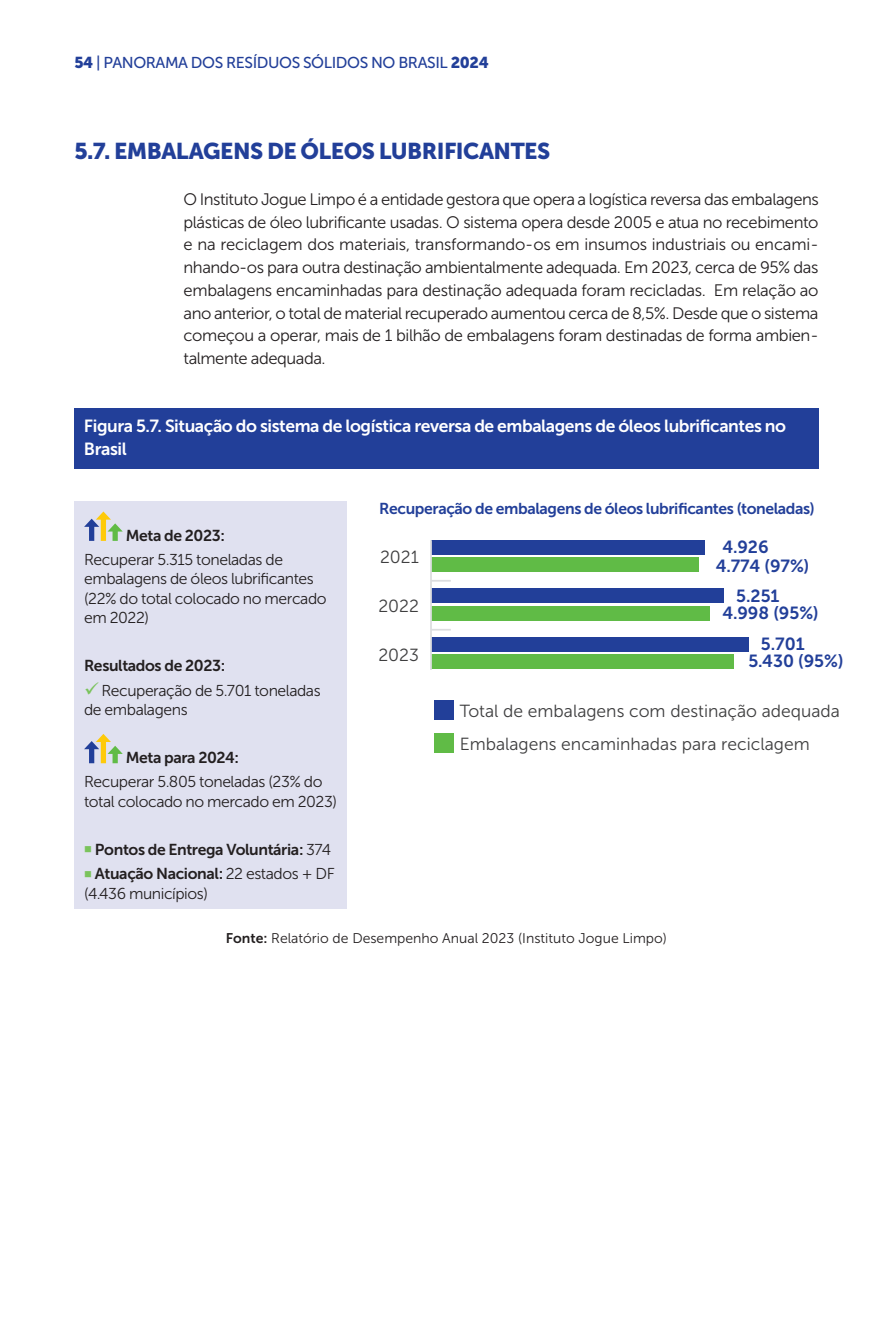
<style>
.page{position:relative;width:893px;height:1340px;background:#fff}
.page>*{position:absolute;margin:0;border:0;box-sizing:border-box;transform-origin:0 0}
.subtitulo{font:22.75px "Museo Sans 900";letter-spacing:-.025em;color:#223f99}
.texto_graficos_e_tabelas{font:17.5px "Museo Sans 300";color:#3e3e3f}
.titulo_figura{font:17.5px/22.8px "Museo Sans 700";letter-spacing:-.025em;color:#fff}
.grafico_numero_azul_bold{font:17.5px "Museo Sans 700";color:#223f99}
.corpo{font:16.62px/22.8px "Museo Sans 300";letter-spacing:-.025em;color:#231f20;text-align:justify}
.texto_tabela{font:15.75px/19.2px "Museo Sans 300";letter-spacing:-.025em;color:#231f20}
.texto_tabela-2{font:15.75px "Museo Sans 700";letter-spacing:-.025em;color:#231f20}
.titulo_solto_grafico{font:15.75px "Museo Sans 700";letter-spacing:-.025em;color:#223f99}
.t1{font:15.75px "Museo Sans 500";letter-spacing:-.025em;color:#223f99}
.Fonte_grafico{font:14px "Museo Sans 300";color:#231f20}
.s1{font-family:"Museo Sans 900"}
.s2{color:#7ac35c}
.s3{font-family:"Museo Sans 300"}
.s4{font-family:"Museo Sans 700"}
</style>
<div class="page">
<div style="left:74px;top:409px;width:744px;height:60px;background:#223f99"></div>
<div style="left:74px;top:501px;width:273px;height:407px;background:#e0e1f0"></div>
<div style="left:89px;top:525px;width:5px;height:16px;background:#223f99"></div>
<div style="left:101px;top:518px;width:5px;height:23px;background:#feca0a"></div>
<div style="left:113px;top:530px;width:5px;height:11px;background:#60bb46"></div>
<svg style="left:84px;top:511px;width:38px;height:20px"></svg>
<div style="left:89px;top:748px;width:5px;height:15px;background:#223f99"></div>
<div style="left:101px;top:740px;width:5px;height:23px;background:#feca0a"></div>
<div style="left:113px;top:752px;width:5px;height:11px;background:#60bb46"></div>
<svg style="left:84px;top:734px;width:39px;height:20px"></svg>
<div style="left:434px;top:700px;width:20px;height:20px;background:#223f99"></div>
<div style="left:434px;top:733px;width:20px;height:20px;background:#60bb46"></div>
<div style="left:431px;top:540px;width:274px;height:15px;background:#223f99"></div>
<div style="left:431px;top:588px;width:292px;height:15px;background:#223f99"></div>
<div style="left:431px;top:637px;width:318px;height:14px;background:#223f99"></div>
<div style="left:431px;top:557px;width:267px;height:15px;background:#60bb46"></div>
<div style="left:431px;top:606px;width:279px;height:14px;background:#60bb46"></div>
<div style="left:431px;top:654px;width:303px;height:15px;background:#60bb46"></div>
<hr style="left:430px;top:540px;width:2px;height:130px;background:#dcdddf">
<svg style="left:432px;top:580px;width:19px;height:1px"></svg>
<svg style="left:432px;top:629px;width:19px;height:1px"></svg>
<p class="t1" style="left:74px;top:54px;width:416px"><span class="s1">54</span> | PANORAMA DOS RESÍDUOS SÓLIDOS NO BRASIL <span class="s1">2024</span></p>
<p class="subtitulo" style="left:74px;top:138px;width:477px">5.7. EMBALAGENS DE ÓLEOS LUBRIFICANTES</p>
<p class="corpo" style="left:184px;top:188px;width:637px">O Instituto Jogue Limpo é a entidade gestora que opera a logística reversa das embalagens plásticas de óleo lubrificante usadas. O sistema opera desde 2005 e atua no recebimento e na reciclagem dos materiais, transformando-os em insumos industriais ou encami&shy;nhando-os para outra destinação ambientalmente adequada. Em 2023, cerca de 95% das embalagens encaminhadas para destinação adequada foram recicladas. Em relação ao ano anterior, o total de material recuperado aumentou cerca de 8,5%. Desde que o sistema começou a operar, mais de 1 bilhão de embalagens foram destinadas de forma ambien&shy;talmente adequada.</p>
<p class="titulo_figura" style="left:84px;top:414px;width:704px">Figura 5.7. Situação do sistema de logística reversa de embalagens de óleos lubrificantes no<br>Brasil</p>
<p class="titulo_solto_grafico" style="left:379px;top:500px;width:437px">Recuperação de embalagens de óleos lubrificantes (toneladas)</p>
<p class="texto_graficos_e_tabelas" style="left:380px;top:547px;width:40px">2021</p>
<p class="texto_graficos_e_tabelas" style="left:378px;top:596px;width:42px">2022</p>
<p class="texto_graficos_e_tabelas" style="left:378px;top:645px;width:42px">2023</p>
<p class="texto_tabela-2" style="left:126px;top:526px;width:101px">Meta de 2023:</p>
<p class="texto_tabela" style="left:84px;top:550px;width:244px">Recuperar 5.315 toneladas de embalagens de óleos lubrificantes (22% do total colocado no mercado em 2022)</p>
<p class="texto_tabela-2" style="left:84px;top:657px;width:143px">Resultados de 2023:</p>
<p class="texto_tabela" style="left:84px;top:680px;width:238px"><span class="s2">✓</span> Recuperação de 5.701 toneladas de embalagens</p>
<p class="texto_tabela-2" style="left:126px;top:749px;width:115px">Meta para 2024:</p>
<p class="texto_tabela" style="left:84px;top:772px;width:254px">Recuperar 5.805 toneladas (23% do total colocado no mercado em 2023)</p>
<p class="texto_tabela-2" style="left:84px;top:841px;width:249px"><span class="s2">■</span> Pontos de Entrega Voluntária: <span class="s3">374</span></p>
<p class="texto_tabela" style="left:84px;top:864px;width:252px"><span class="s2">■</span> <span class="s4">Atuação Nacional:</span> 22 estados + DF (4.436 municípios)</p>
<p class="Fonte_grafico" style="left:226px;top:930px;width:443px"><span class="s4">Fonte:</span> Relatório de Desempenho Anual 2023 (Instituto Jogue Limpo)</p>
<p class="grafico_numero_azul_bold" style="left:722px;top:537px;width:48px">4.926</p>
<p class="grafico_numero_azul_bold" style="left:736px;top:586px;width:45px">5.251</p>
<p class="grafico_numero_azul_bold" style="left:716px;top:556px;width:95px">4.774 (97%)</p>
<p class="grafico_numero_azul_bold" style="left:722px;top:603px;width:98px">4.998 (95%)</p>
<p class="grafico_numero_azul_bold" style="left:761px;top:634px;width:45px">5.701</p>
<p class="grafico_numero_azul_bold" style="left:748px;top:651px;width:97px">5.430 (95%)</p>
<p class="texto_graficos_e_tabelas" style="left:460px;top:701px;width:382px">Total de embalagens com destinação adequada</p>
<p class="texto_graficos_e_tabelas" style="left:460px;top:734px;width:351px">Embalagens encaminhadas para reciclagem</p>
</div>
